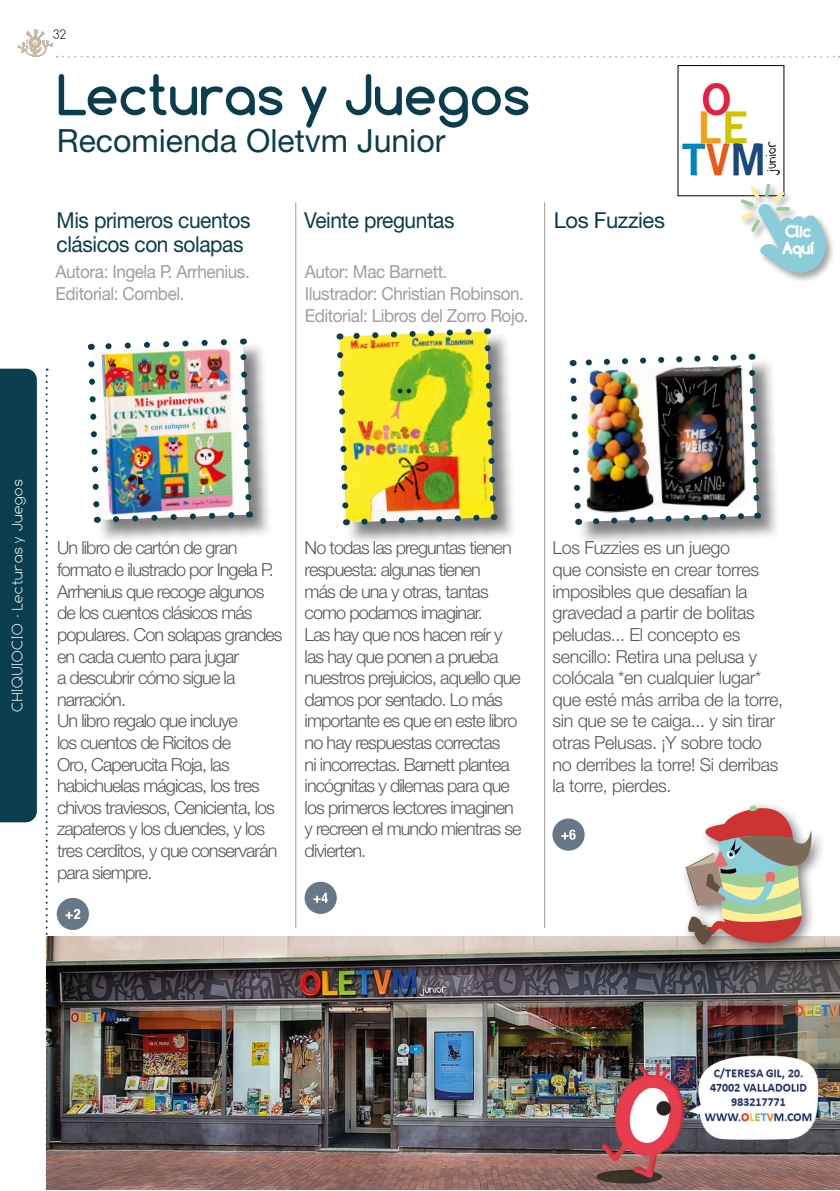
<style>
.page{position:relative;width:840px;height:1191px;background:#fff}
.page>*{position:absolute;margin:0;border:0;box-sizing:border-box;transform-origin:0 0}
.t1{font:700 52.8px "Comfortaa";color:#0a3d4d}
.t2{font:32px "Helvetica Neue LT Std";color:#0a3d4d}
.t3{font:22px/24px "Helvetica Neue LT Std";letter-spacing:-.02em;color:#0a3d4d;scale:.95 1}
.t4{font:22px "Helvetica Neue LT Std";letter-spacing:-.02em;color:#0a3d4d}
.t5{font:300 18px/21.6px "Helvetica Neue LT Std";letter-spacing:-.05em;color:#575756}
.t6{font:300 18px/21.6px "Helvetica Neue LT Std";letter-spacing:-.02em;color:#575756}
.t7{font:18px/22px "Helvetica Neue LT Std";letter-spacing:-.025em;color:#a29f9d;scale:.95 1}
.t8{font:100 16px "Comfortaa";color:#fff}
.t9{font:700 15px/16.8px "Comfortaa";color:#fff}
.t10{font:100 14px "Comfortaa";color:#000}
</style>
<div class="page">
<div style="left:0;top:369px;width:37px;height:453px;background:#0a3d4d"></div>
<svg style="left:46px;top:369px;width:2px;height:821px"></svg>
<svg style="left:17px;top:29px;width:822px;height:29px"></svg>
<hr style="left:544px;top:202px;width:1px;height:726px;background:#9d9d9c">
<img style="left:682px;top:83px;width:97px;height:92px">
<hr style="left:295px;top:202px;width:1px;height:726px;background:#9d9d9c">
<img style="left:47px;top:936px;width:792px;height:253px">
<div style="left:679px;top:799px;width:146px;height:160px;background:#000;opacity:.5"></div>
<svg style="left:685px;top:804px;width:129px;height:144px"></svg>
<div style="left:738px;top:182px;width:97px;height:101px;background:#000;opacity:.36"></div>
<svg style="left:740px;top:183px;width:86px;height:97px"></svg>
<div style="left:90px;top:340px;width:184px;height:205px;background:#000;opacity:.5"></div>
<img style="left:87px;top:338px;width:167px;height:187px">
<div style="left:338px;top:330px;width:180px;height:217px;background:#000;opacity:.5"></div>
<img style="left:336px;top:328px;width:163px;height:200px">
<div style="left:571px;top:356px;width:210px;height:191px;background:#000;opacity:.5"></div>
<img style="left:569px;top:353px;width:193px;height:174px">
<div style="left:304px;top:881px;width:32px;height:33px;background:#677785;border-radius:50%"></div>
<svg style="left:313px;top:893px;width:14px;height:9px"></svg>
<div style="left:552px;top:818px;width:32px;height:32px;background:#677785;border-radius:50%"></div>
<svg style="left:561px;top:829px;width:14px;height:10px"></svg>
<div style="left:57px;top:898px;width:32px;height:32px;background:#677785;border-radius:50%"></div>
<svg style="left:65px;top:909px;width:15px;height:10px"></svg>
<p class="t10" style="left:53px;top:27px;width:15px">32</p>
<h1 class="t1" style="left:57px;top:62px;width:474px">Lecturas y Juegos</h1>
<h2 class="t2" style="left:57px;top:121px;width:390px">Recomienda Oletvm Junior</h2>
<p class="t3" style="left:56px;top:208px;width:205px">Mis primeros cuentos clásicos con solapas</p>
<p class="t7" style="left:55px;top:260px;width:206px">Autora: Ingela P. Arrhenius.<br>Editorial: Combel.</p>
<p class="t3" style="left:304px;top:208px;width:160px">Veinte preguntas</p>
<p class="t4" style="left:553px;top:207px;width:113px">Los Fuzzies</p>
<p class="t7" style="left:304px;top:260px;width:237px">Autor: Mac Barnett.<br>Ilustrador: Christian Robinson.<br>Editorial: Libros del Zorro Rojo.</p>
<p class="t9" style="left:781px;top:223px;width:33px">Clic<br>Aquí</p>
<p class="t8" style="left:8px;top:712px;width:235px;rotate:-90deg">CHIQUIOCIO · Lecturas y Juegos</p>
<p class="t5" style="left:57px;top:537px;width:227px">Un libro de cartón de gran formato e ilustrado por Ingela P.<br>Arrhenius que recoge algunos de los cuentos clásicos más populares. Con solapas grandes en cada cuento para jugar<br>a descubrir cómo sigue la narración.<br>Un libro regalo que incluye<br>los cuentos de Ricitos de<br>Oro, Caperucita Roja, las habichuelas mágicas, los tres chivos traviesos, Cenicienta, los zapateros y los duendes, y los tres cerditos, y que conservarán para siempre.</p>
<p class="t5" style="left:304px;top:537px;width:218px">No todas las preguntas tienen respuesta: algunas tienen<br>más de una y otras, tantas como podamos imaginar.<br>Las hay que nos hacen reír y las hay que ponen a prueba nuestros prejuicios, aquello que damos por sentado. Lo más importante es que en este libro no hay respuestas correctas<br>ni incorrectas. Barnett plantea incógnitas y dilemas para que los primeros lectores imaginen y recreen el mundo mientras se divierten.</p>
<p class="t6" style="left:552px;top:537px;width:232px">Los Fuzzies es un juego<br>que consiste en crear torres imposibles que desafían la gravedad a partir de bolitas peludas... El concepto es sencillo: Retira una pelusa y colócala *en cualquier lugar* que esté más arriba de la torre, sin que se te caiga... y sin tirar otras Pelusas. ¡Y sobre todo no derribes la torre! Si derribas la torre, pierdes.</p>
</div>
